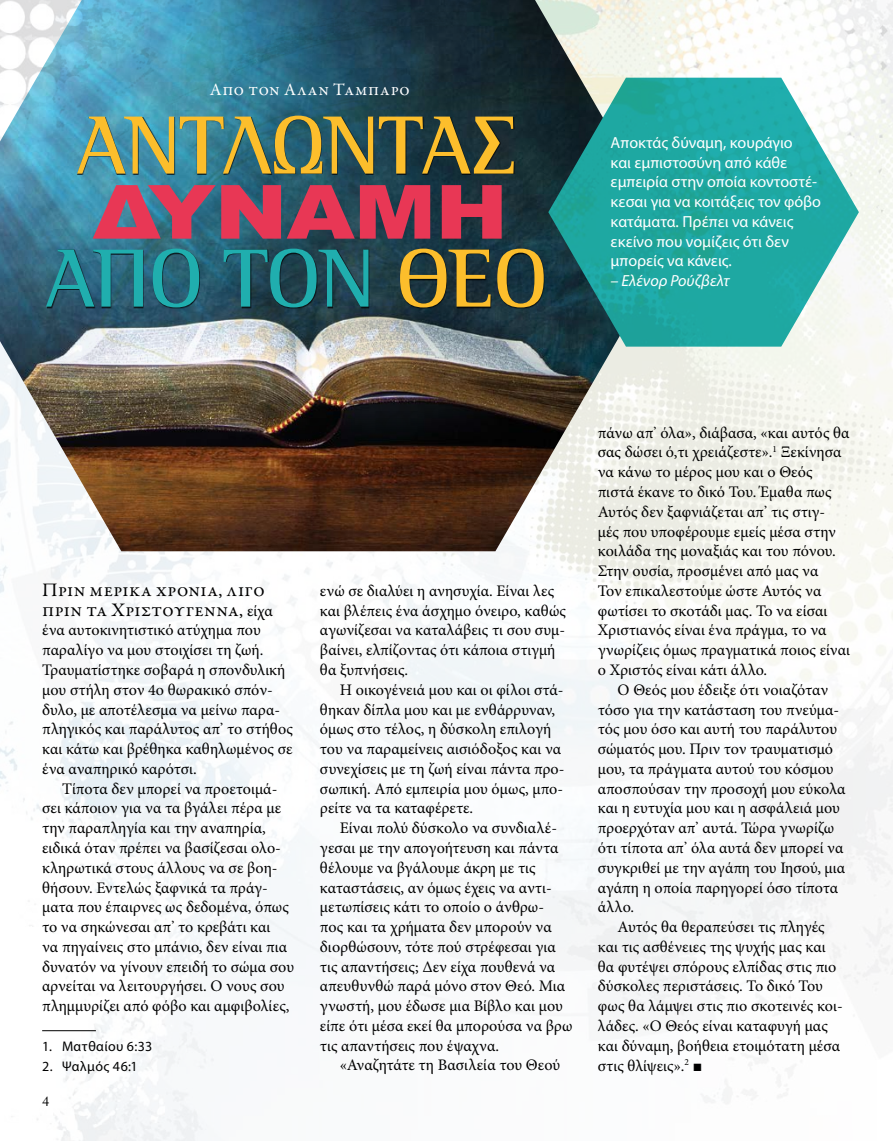
<style>
.page{position:relative;width:893px;height:1141px;background:#fff}
.page>*{position:absolute;margin:0;border:0;box-sizing:border-box;transform-origin:0 0}
.t1{font:700 82.25px/133px "PF Visionaire Display";letter-spacing:-.02em;color:#fcbe2c;text-align:center}
.t2{font:900 74.73px "Arial";letter-spacing:-.01em;color:#e83755;scale:1.17 1}
.t3{font:19.25px/19.8px "Garamond Premr Pro";letter-spacing:.02em;color:#000}
.t4{font:17.5px "Garamond Premr Pro";letter-spacing:.05em;color:#fff}
.t5{font:16.1px/19.8px "Minion Pro";color:#000}
.t6{font:16.1px/19.8px "Myriad Pro";color:#fff}
.t7{font:italic 16.1px "Myriad Pro";color:#fff}
.t8{font:14px "Myriad Pro";letter-spacing:.03em;color:#000}
.t9{font:14px "Adobe Caslon Pro";color:#000}
.s1{color:#20aeae}
.s2{font-family:"Minion Pro";font-size:16.1px}
.s3{font-family:"Arial";font-size:15.75px}
</style>
<div class="page">
<img style="left:0;top:0;width:893px;height:1141px">
<div style="left:47px;top:117px;width:497px;height:191px;background:#000;opacity:.75"></div>
<hr style="left:42px;top:1030px;width:54px;height:1px;background:#000">
<p class="t4" style="left:210px;top:79px;width:202px">Από τον Άλαν Ταμπάρο</p>
<h1 class="t1" style="left:45px;top:78px;width:504px">ΑΝΤΛΩΝΤΑΣ<br><span class="s1">ΑΠΟ ΤΟΝ</span> ΘΕΟ</h1>
<h2 class="t2" style="left:93px;top:158px;width:356px">ΔΥΝΑΜΗ</h2>
<p class="t6" style="left:611px;top:132px;width:212px">Αποκτάς δύναμη, κουράγιο<br>και εμπιστοσύνη από κάθε εμπειρία στην οποία κοντοστέ&shy;κεσαι για να κοιτάξεις τον φόβο κατάματα. Πρέπει να κάνεις εκείνο που νομίζεις ότι δεν μπορείς να κάνεις.</p>
<p class="t7" style="left:611px;top:271px;width:120px">– Ελένορ Ρούζβελτ</p>
<p class="t3" style="left:42px;top:580px;width:232px">Πριν μερικά χρόνια, λίγο πριν τα Χριστούγεννα, <span class="s2">είχα</span></p>
<p class="t5" style="left:42px;top:620px;width:252px">ένα αυτοκινητιστικό ατύχημα που παραλίγο να μου στοιχίσει τη ζωή.<br>Τραυματίστηκε σοβαρά η σπονδυλική μου στήλη στον 4ο θωρακικό σπόν&shy;δυλο, με αποτέλεσμα να μείνω παρα&shy;πληγικός και παράλυτος απ’ το στήθος και κάτω και βρέθηκα καθηλωμένος σε ένα αναπηρικό καρότσι.</p>
<p class="t5" style="left:42px;top:779px;width:254px;text-indent:20px">Τίποτα δεν μπορεί να προετοιμά&shy;σει κάποιον για να τα βγάλει πέρα με την παραπληγία και την αναπηρία, ειδικά όταν πρέπει να βασίζεσαι ολο&shy;κληρωτικά στους άλλους να σε βοη&shy;θήσουν. Εντελώς ξαφνικά τα πράγ&shy;ματα που έπαιρνες ως δεδομένα, όπως το να σηκώνεσαι απ’ το κρεβάτι και<br>να πηγαίνεις στο μπάνιο, δεν είναι πια δυνατόν να γίνουν επειδή το σώμα σου αρνείται να λειτουργήσει. Ο νους σου πλημμυρίζει από φόβο και αμφιβολίες,</p>
<p class="t8" style="left:42px;top:1037px;width:112px">1. Ματθαίου 6:33</p>
<p class="t8" style="left:42px;top:1057px;width:97px">2. Ψαλμός 46:1</p>
<p class="t9" style="left:42px;top:1093px;width:8px">4</p>
<p class="t5" style="left:320px;top:581px;width:248px">ενώ σε διαλύει η ανησυχία. Είναι λες και βλέπεις ένα άσχημο όνειρο, καθώς αγωνίζεσαι να καταλάβεις τι σου συμ&shy;βαίνει, ελπίζοντας ότι κάποια στιγμή θα ξυπνήσεις.</p>
<p class="t5" style="left:320px;top:680px;width:246px;text-indent:20px">Η οικογένειά μου και οι φίλοι στά&shy;θηκαν δίπλα μου και με ενθάρρυναν, όμως στο τέλος, η δύσκολη επιλογή του να παραμείνεις αισιόδοξος και να συνεχίσεις με τη ζωή είναι πάντα προ&shy;σωπική. Από εμπειρία μου όμως, μπο&shy;ρείτε να τα καταφέρετε.</p>
<p class="t5" style="left:320px;top:818px;width:254px;text-indent:20px">Είναι πολύ δύσκολο να συνδιαλέ&shy;γεσαι με την απογοήτευση και πάντα θέλουμε να βγάλουμε άκρη με τις καταστάσεις, αν όμως έχεις να αντι&shy;μετωπίσεις κάτι το οποίο ο άνθρω-<br>πος και τα χρήματα δεν μπορούν να διορθώσουν, τότε πού στρέφεσαι για τις απαντήσεις; Δεν είχα πουθενά να απευθυνθώ παρά μόνο στον Θεό. Μια γνωστή, μου έδωσε μια Βίβλο και μου είπε ότι μέσα εκεί θα μπορούσα να βρω τις απαντήσεις που έψαχνα.</p>
<p class="t5" style="left:340px;top:1055px;width:222px">«Αναζητάτε τη Βασιλεία του Θεού</p>
<p class="t5" style="left:598px;top:423px;width:254px">πάνω απ’ όλα», διάβασα, «και αυτός θα σας δώσει ό,τι χρειάζεστε».<sup>1</sup> Ξεκίνησα να κάνω το μέρος μου και ο Θεός πιστά έκανε το δικό Του. Έμαθα πως Αυτός δεν ξαφνιάζεται απ’ τις στιγ&shy;μές που υποφέρουμε εμείς μέσα στην κοιλάδα της μοναξιάς και του πόνου.<br>Στην ουσία, προσμένει από μας να<br>Τον επικαλεστούμε ώστε Αυτός να φωτίσει το σκοτάδι μας. Το να είσαι Χριστιανός είναι ένα πράγμα, το να γνωρίζεις όμως πραγματικά ποιος είναι ο Χριστός είναι κάτι άλλο.</p>
<p class="t5" style="left:598px;top:680px;width:249px;text-indent:20px">Ο Θεός μου έδειξε ότι νοιαζόταν τόσο για την κατάσταση του πνεύμα&shy;τός μου όσο και αυτή του παράλυτου σώματός μου. Πριν τον τραυματισμό μου, τα πράγματα αυτού του κόσμου αποσπούσαν την προσοχή μου εύκολα και η ευτυχία μου και η ασφάλειά μου προερχόταν απ’ αυτά. Τώρα γνωρίζω ότι τίποτα απ’ όλα αυτά δεν μπορεί να συγκριθεί με την αγάπη του Ιησού, μια αγάπη η οποία παρηγορεί όσο τίποτα άλλο.</p>
<p class="t5" style="left:598px;top:917px;width:247px;text-indent:20px">Αυτός θα θεραπεύσει τις πληγές και τις ασθένειες της ψυχής μας και θα φυτέψει σπόρους ελπίδας στις πιο δύσκολες περιστάσεις. Το δικό Του φως θα λάμψει στις πιο σκοτεινές κοι&shy;λάδες. «Ο Θεός είναι καταφυγή μας και δύναμη, βοήθεια ετοιμότατη μέσα στις θλίψεις».<sup>2</sup> <span class="s3">■</span></p>
</div>
